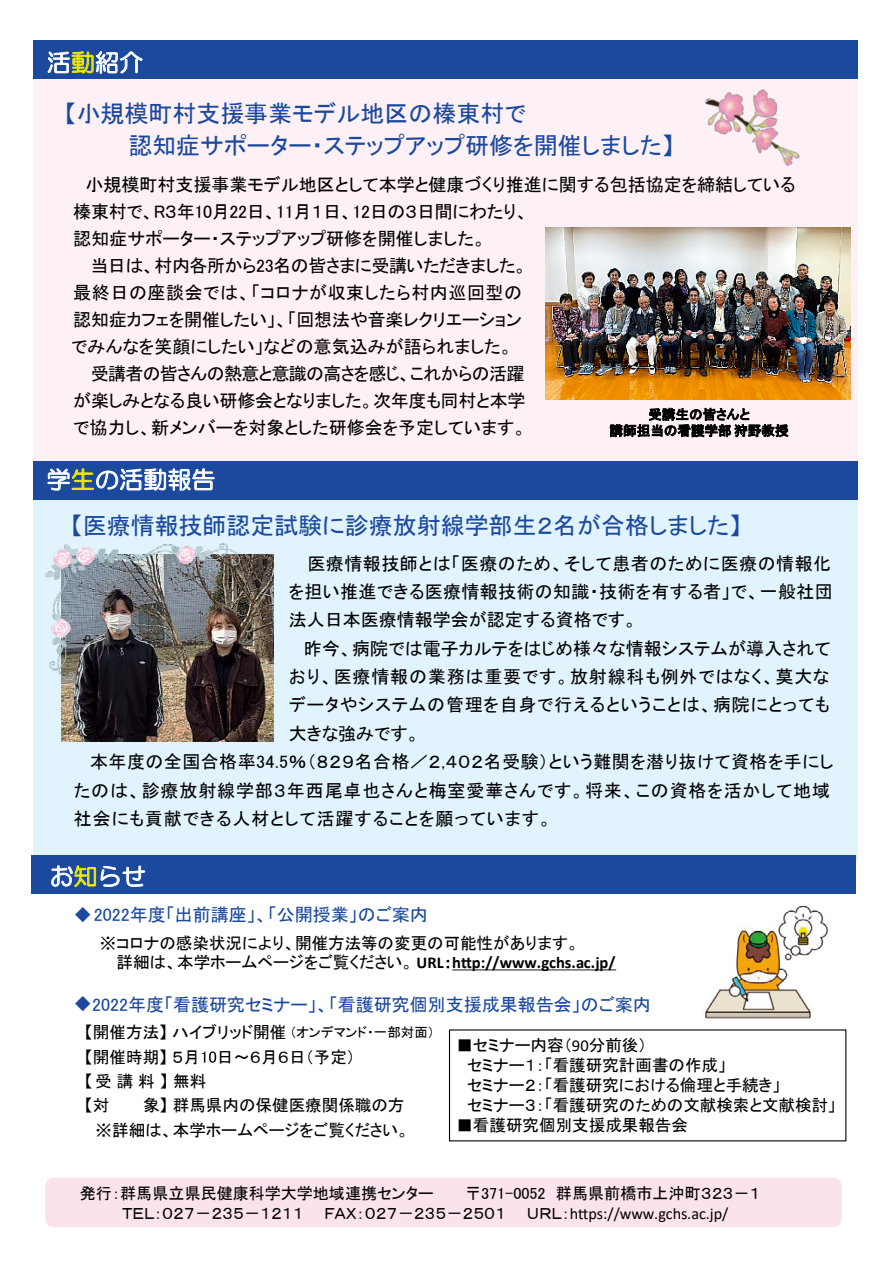
<style>
.page{position:relative;width:893px;height:1263px;background:#fff}
.page>*{position:absolute;margin:0;border:0;box-sizing:border-box;transform-origin:0 0}
.t1{font:24px/31.3px "MS P Gothic";color:#1b499e}
.t2{font:24px "HG Maru Gothic MPRO";letter-spacing:.005em;color:#fff}
.t3{font:18px/28.3px "MS P Gothic";color:#000;text-align:justify}
.t4{font:18px/28.3px "MS P Gothic";letter-spacing:.045em;color:#000}
.t5{font:18px "MS P Gothic";color:#1b499e}
.t6{font:18px "MS P Gothic";letter-spacing:-.02em;color:#000}
.t7{font:18px "MS P Gothic";letter-spacing:-.025em;color:#000}
.t8{font:18px "MS P Gothic";letter-spacing:-.04em;color:#000}
.t9{font:18px "MS P Gothic";letter-spacing:.03em;color:#000}
.t10{font:16.5px/19.8px "MS P Gothic";color:#000}
.t11{font:700 16.5px "Calibri";color:#000}
.t12{font:16.2px "MS P Gothic";color:#000}
.t13{font:16.2px "Calibri";letter-spacing:-.005em;color:#000}
.t14{font:13.5px "MS P Gothic";color:#000}
.s1{color:#eee901}
.s2{font-family:"Calibri";font-weight:700}
.s3{font-family:"Calibri"}
</style>
<div class="page">
<div style="left:34px;top:75px;width:824px;height:404px;background:#fdf1f6"></div>
<div style="left:33px;top:475px;width:825px;height:385px;background:#e1f3fc"></div>
<div style="left:45px;top:1178px;width:797px;height:49px;background:#fbe3ee;border-radius:8px"></div>
<svg style="left:202px;top:1051px;width:14px;height:12px"></svg>
<div style="left:31px;top:855px;width:825px;height:39px;background:#1b499e"></div>
<svg style="left:51px;top:865px;width:94px;height:22px"></svg>
<img style="left:705px;top:905px;width:124px;height:114px">
<div style="left:33px;top:41px;width:825px;height:38px;background:#1b499e"></div>
<svg style="left:47px;top:51px;width:96px;height:23px"></svg>
<div style="left:33px;top:461px;width:825px;height:38px;background:#1b499e"></div>
<svg style="left:47px;top:468px;width:168px;height:23px"></svg>
<svg style="left:610px;top:408px;width:178px;height:29px"></svg>
<img style="left:704px;top:89px;width:96px;height:77px">
<img style="left:546px;top:228px;width:304px;height:172px">
<img style="left:61px;top:554px;width:213px;height:188px">
<img style="left:46px;top:544px;width:193px;height:136px">
<svg style="left:447px;top:959px;width:169px;height:11px"></svg>
<h1 class="t2" style="left:47px;top:50px;width:98px">活<span class="s1">動</span>紹介</h1>
<h1 class="t1" style="left:128px;top:98px;width:547px;text-indent:-64px">【小規模町村支援事業モデル地区の榛東村で<br>認知症サポーター・ステップアップ研修を開催しました【</h1>
<p class="t3" style="left:85px;top:171px;width:712px">小規模町村支援事業モデル地区として本学と健康づくり推進に関する包括協定を締結している</p>
<p class="t6" style="left:73px;top:203px;width:457px">榛東村で、R３年10月22日、11月１日、12日の３日間にわたり、</p>
<p class="t3" style="left:73px;top:224px;width:414px">認知症サポーター・ステップアップ研修を開催しました。</p>
<p class="t7" style="left:90px;top:257px;width:438px">当日は、村内各所から23名の皆さまに受講いただきました。</p>
<p class="t9" style="left:73px;top:284px;width:450px">最終日の座談会では、「コロナが収束したら村内巡回型の</p>
<p class="t3" style="left:73px;top:305px;width:450px">認知症カフェを開催したい」、「回想法や音楽レクリエーション</p>
<p class="t3" style="left:71px;top:332px;width:443px">でみんなを笑顔にしたい」などの意気込みが語られました。</p>
<p class="t8" style="left:80px;top:365px;width:446px">　受講者の皆さんの熱意と意識の高さを感じ、これからの活躍</p>
<p class="t3" style="left:73px;top:386px;width:454px">が楽しみとなる良い研修会となりました。次年度も同村と本学</p>
<p class="t14" style="left:648px;top:408px;width:103px">受講生の皆さんと</p>
<p class="t3" style="left:73px;top:413px;width:455px">で協力し、新メンバーを対象とした研修会を予定しています。</p>
<p class="t14" style="left:609px;top:424px;width:181px">講師担当の看護学部狩野教授</p>
<h1 class="t2" style="left:47px;top:468px;width:170px">学<span class="s1">生</span>の活動報告</h1>
<h1 class="t1" style="left:71px;top:510px;width:672px">【医療情報技師認定試験に診療放射線学部生２名が合格しました【</h1>
<p class="t3" style="left:289px;top:549px;width:545px;text-indent:18px">医療情報技師とは「医療のため、そして患者のために医療の情報化を担い推進できる医療情報技術の知識・技術を有する者で」 、一般社団法人日本医療情報学会が認定する資格です。</p>
<p class="t3" style="left:289px;top:634px;width:543px;text-indent:15px">昨今、病院では電子カルテをはじめ様々な情報システムが導入されており、医療情報の業務は重要です。放射線科も例外ではなく、莫大なデータやシステムの管理を自身で行えるということは、病院にとっても大きな強みです。</p>
<p class="t4" style="left:74px;top:747px;width:761px;text-indent:16px">本年度の全国合格率34.5％（８２９名合格／２,４０２名受験）という難関を潜り抜けて資格を手にしたのは、診療放射線学部３年西尾卓也さんと梅室愛華さんです。将来、この資格を活かして地域社会にも貢献できる人材として活躍することを願っています。</p>
<h1 class="t2" style="left:49px;top:864px;width:98px">お<span class="s1">知</span>らせ</h1>
<p class="t5" style="left:74px;top:906px;width:355px">◆2022年度「出前講座」、「公開授業」のご案内</p>
<p class="t10" style="left:100px;top:933px;width:481px">※コロナの感染状況により、開催方法等の変更の可能性があります。</p>
<p class="t11" style="left:472px;top:951px;width:145px">p://www.gchs.ac j p. /</p>
<p class="t10" style="left:116px;top:952px;width:346px">詳細は、本学ホームページをご覧ください。 <span class="s2">URL h</span>：</p>
<p class="t5" style="left:74px;top:995px;width:578px">◆2022年度「看護研究セミナー」、「看護研究個別支援成果報告会」のご案内</p>
<p class="t14" style="left:290px;top:1025px;width:146px">（オンデマンド・一部対面(</p>
<p class="t10" style="left:217px;top:1019px;width:140px;line-height:24.9px;text-indent:-132px">【開催方法】ハイブリッド開催<br>日～６月６日（予定(</p>
<p class="t10" style="left:467px;top:1035px;width:371px;text-indent:-11px">■セミナー内容（<span class="s3">90</span>分前後(<br>セミナー１：「看護研究計画書の作成「<br>セミナー２：「看護研究における倫理と手続き「<br>セミナー３：「看護研究のための文献検索と文献検討「</p>
<p class="t10" style="left:456px;top:1115px;width:233px">■看護研究個別支援成果報告会</p>
<p class="t10" style="left:85px;top:1047px;width:117px">【開催時期】５月</p>
<p class="t10" style="left:85px;top:1071px;width:123px">【受講料】無料</p>
<p class="t10" style="left:143px;top:1095px;width:263px">象】群馬県内の保健医療関係職の方</p>
<p class="t10" style="left:96px;top:1093px;width:315px;line-height:24.3px;text-indent:-11px">対【<br>※詳細は、本学ホームページをご覧ください。</p>
<p class="t12" style="left:80px;top:1185px;width:355px">発行：群馬県立県民健康科学大学地域連携センター</p>
<p class="t12" style="left:465px;top:1185px;width:82px">〒371-0052</p>
<p class="t12" style="left:556px;top:1185px;width:206px">群馬県前橋市上沖町３２３－１</p>
<p class="t12" style="left:123px;top:1205px;width:183px">ＴＥＬ：０２７－２３５－１２１１</p>
<p class="t12" style="left:324px;top:1205px;width:183px">ＦＡＸ：０２７－２３５－２５０１</p>
<p class="t12" style="left:527px;top:1205px;width:53px">ＵＲＬ <span class="s3">h</span>：</p>
<p class="t13" style="left:588px;top:1202px;width:141px">ps://www.gchs.ac j p. /</p>
</div>
